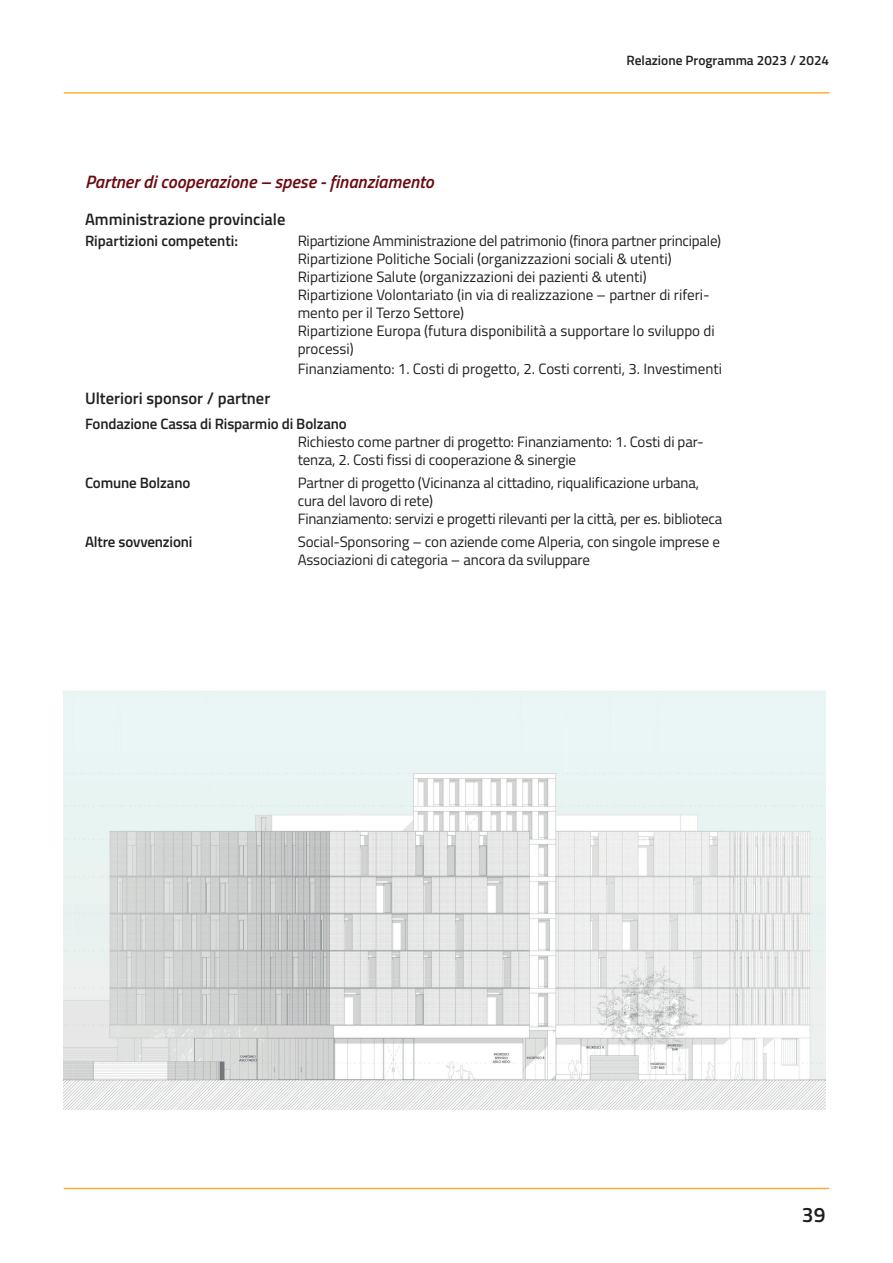
<style>
.page{position:relative;width:893px;height:1263px;background:#fff}
.page>*{position:absolute;margin:0;border:0;box-sizing:border-box;transform-origin:0 0}
.t1{font:600 21px "Titillium";color:#231f20}
.t2{font:italic 600 18px "Titillium";color:#6b0b11}
.t3{font:600 16.5px "Titillium";color:#231f20}
.t4{font:15px/18px "Titillium";letter-spacing:-.01em;color:#231f20}
.t5{font:600 15px "Titillium";letter-spacing:-.01em;color:#231f20}
.t6{font:600 13.5px "Titillium";color:#231f20}
</style>
<div class="page">
<hr style="left:64px;top:92px;width:765px;height:2px;background:#fbb033">
<hr style="left:64px;top:1188px;width:765px;height:1px;background:#fbb033">
<img style="left:64px;top:690px;width:761px;height:420px">
<p class="t6" style="left:626px;top:51px;width:204px">Relazione Programma 2023 / 2024</p>
<p class="t2" style="left:85px;top:168px;width:350px">Partner di cooperazione – spese - finanziamento</p>
<p class="t3" style="left:85px;top:206px;width:202px">Amministrazione provinciale</p>
<p class="t5" style="left:85px;top:229px;width:154px">Ripartizioni competenti:</p>
<p class="t4" style="left:298px;top:231px;width:425px">Ripartizione Amministrazione del patrimonio (finora partner principale)<br>Ripartizione Politiche Sociali (organizzazioni sociali &amp; utenti)<br>Ripartizione Salute (organizzazioni dei pazienti &amp; utenti)<br>Ripartizione Volontariato (in via di realizzazione – partner di riferi&shy;mento per il Terzo Settore)<br>Ripartizione Europa (futura disponibilità a supportare lo sviluppo di processi)</p>
<p class="t4" style="left:298px;top:359px;width:426px">Finanziamento: 1. Costi di progetto, 2. Costi correnti, 3. Investimenti</p>
<p class="t3" style="left:85px;top:386px;width:187px">Ulteriori sponsor / partner</p>
<p class="t5" style="left:85px;top:412px;width:263px">Fondazione Cassa di Risparmio di Bolzano</p>
<p class="t4" style="left:298px;top:432px;width:407px">Richiesto come partner di progetto: Finanziamento: 1. Costi di par&shy;tenza, 2. Costi fissi di cooperazione &amp; sinergie</p>
<p class="t5" style="left:85px;top:471px;width:107px">Comune Bolzano</p>
<p class="t4" style="left:298px;top:473px;width:426px">Partner di progetto (Vicinanza al cittadino, riqualificazione urbana, cura del lavoro di rete)<br>Finanziamento: servizi e progetti rilevanti per la città, per es. biblioteca</p>
<p class="t5" style="left:85px;top:530px;width:109px">Altre sovvenzioni</p>
<p class="t4" style="left:298px;top:532px;width:424px">Social-Sponsoring – con aziende come Alperia, con singole imprese e<br>Associazioni di categoria – ancora da sviluppare</p>
<h1 class="t1" style="left:802px;top:1198px;width:25px">39</h1>
</div>
